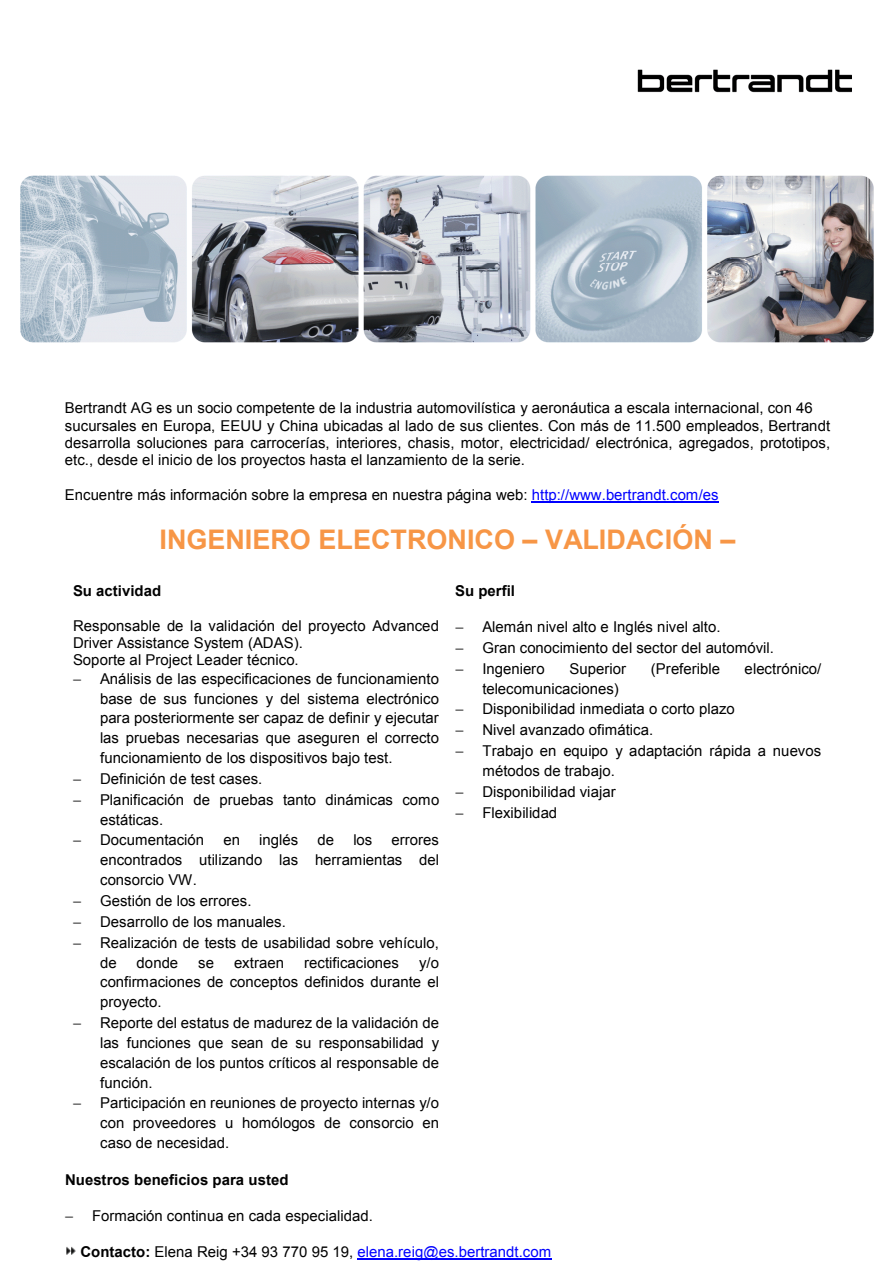
<style>
.page{position:relative;width:893px;height:1263px;background:#fff}
.page>*{position:absolute;margin:0;border:0;box-sizing:border-box;transform-origin:0 0}
.t1{font:700 27px "Arial";color:#f79646}
.t2{font:15px/20px "Arial";color:#000}
.t3{font:15px "Arial";color:#00f}
.t4{font:700 15px "Arial";color:#000}
.s1{color:#00f}
.s2{font-weight:700;color:#000}
.s3{color:#000}
</style>
<div class="page">
<img style="left:20px;top:69px;width:854px;height:274px">
<hr style="left:532px;top:501px;width:187px;height:1px;background:#00f">
<hr style="left:357px;top:1258px;width:194px;height:1px;background:#00f">
<svg style="left:66px;top:1246px;width:10px;height:9px"></svg>
<p class="t2" style="left:65px;top:400px;width:767px;line-height:17.2px">Bertrandt AG es un socio competente de la industria automovilística y aeronáutica a escala internacional, con 46 sucursales en Europa, EEUU y China ubicadas al lado de sus clientes. Con más de 11.500 empleados, Bertrandt desarrolla soluciones para carrocerías, interiores, chasis, motor, electricidad/ electrónica, agregados, prototipos, etc., desde el inicio de los proyectos hasta el lanzamiento de la serie.</p>
<p class="t2" style="left:65px;top:485px;width:655px">Encuentre más información sobre la empresa en nuestra página web: <span class="s1">http://www.bertrandt.com/es</span></p>
<p class="t1" style="left:159px;top:521px;width:578px">INGENIERO ELECTRONICO – VALIDACIÓN –</p>
<p class="t4" style="left:73px;top:581px;width:90px">Su actividad</p>
<p class="t4" style="left:455px;top:581px;width:61px">Su perfil</p>
<p class="t2" style="left:73px;top:617px;width:367px;line-height:17.5px">Responsable de la validación del proyecto Advanced<br>Driver Assistance System (ADAS).<br>Soporte al Project Leader técnico.<br>−</p>
<p class="t2" style="left:482px;top:617px;width:240px">Alemán nivel alto e Inglés nivel alto.</p>
<p class="t2" style="left:482px;top:638px;width:293px">Gran conocimiento del sector del automóvil.</p>
<p class="t2" style="left:482px;top:658px;width:64px">Ingeniero</p>
<p class="t2" style="left:569px;top:658px;width:58px">Superior</p>
<p class="t2" style="left:651px;top:658px;width:71px">(Preferible</p>
<p class="t2" style="left:745px;top:658px;width:78px">electrónico/</p>
<p class="t2" style="left:482px;top:678px;width:138px">telecomunicaciones)</p>
<p class="t2" style="left:482px;top:699px;width:254px">Disponibilidad inmediata o corto plazo</p>
<p class="t2" style="left:482px;top:720px;width:172px">Nivel avanzado ofimática.</p>
<p class="t2" style="left:482px;top:741px;width:340px">Trabajo en equipo y adaptación rápida a nuevos métodos de trabajo.</p>
<p class="t2" style="left:482px;top:781px;width:135px">Disponibilidad viajar</p>
<p class="t2" style="left:482px;top:803px;width:76px">Flexibilidad</p>
<p class="t2" style="left:100px;top:668px;width:340px;text-align:justify">Análisis de las especificaciones de funcionamiento base de sus funciones y del sistema electrónico para posteriormente ser capaz de definir y ejecutar las pruebas necesarias que aseguren el correcto funcionamiento de los dispositivos bajo test.</p>
<p class="t2" style="left:100px;top:769px;width:164px">Definición de test cases.</p>
<p class="t2" style="left:100px;top:790px;width:341px">Planificación de pruebas tanto dinámicas como estáticas.</p>
<p class="t2" style="left:100px;top:830px;width:106px">Documentación</p>
<p class="t2" style="left:223px;top:830px;width:18px">en</p>
<p class="t2" style="left:259px;top:830px;width:41px">inglés</p>
<p class="t2" style="left:318px;top:830px;width:18px">de</p>
<p class="t2" style="left:353px;top:830px;width:20px">los</p>
<p class="t2" style="left:100px;top:830px;width:340px;text-align:justify;text-indent:291px">errores encontrados utilizando las herramientas del consorcio VW.</p>
<p class="t2" style="left:100px;top:891px;width:153px">Gestión de los errores.</p>
<p class="t2" style="left:100px;top:912px;width:187px">Desarrollo de los manuales.</p>
<p class="t2" style="left:100px;top:933px;width:340px">Realización de tests de usabilidad sobre vehículo, de</p>
<p class="t2" style="left:100px;top:952px;width:340px;text-align:justify;text-indent:319px">y/o confirmaciones de conceptos definidos durante el proyecto.</p>
<p class="t2" style="left:100px;top:1013px;width:341px;text-align:justify">Reporte del estatus de madurez de la validación de las funciones que sean de su responsabilidad y escalación de los puntos críticos al responsable de función.</p>
<p class="t2" style="left:100px;top:1093px;width:341px;text-align:justify">Participación en reuniones de proyecto internas y/o con proveedores u homólogos de consorcio en caso de necesidad.</p>
<p class="t2" style="left:137px;top:952px;width:43px">donde</p>
<p class="t2" style="left:198px;top:952px;width:17px">se</p>
<p class="t2" style="left:234px;top:952px;width:52px">extraen</p>
<p class="t2" style="left:304px;top:952px;width:96px">rectificaciones</p>
<p class="t4" style="left:65px;top:1169px;width:225px">Nuestros beneficios para usted</p>
<p class="t2" style="left:92px;top:1206px;width:282px">Formación continua en cada especialidad.</p>
<p class="t3" style="left:80px;top:1242px;width:472px"><span class="s2">Contacto:</span> <span class="s3">Elena Reig +34 93 770 95 19,</span> elena.reig@es.bertrandt.com</p>
</div>
